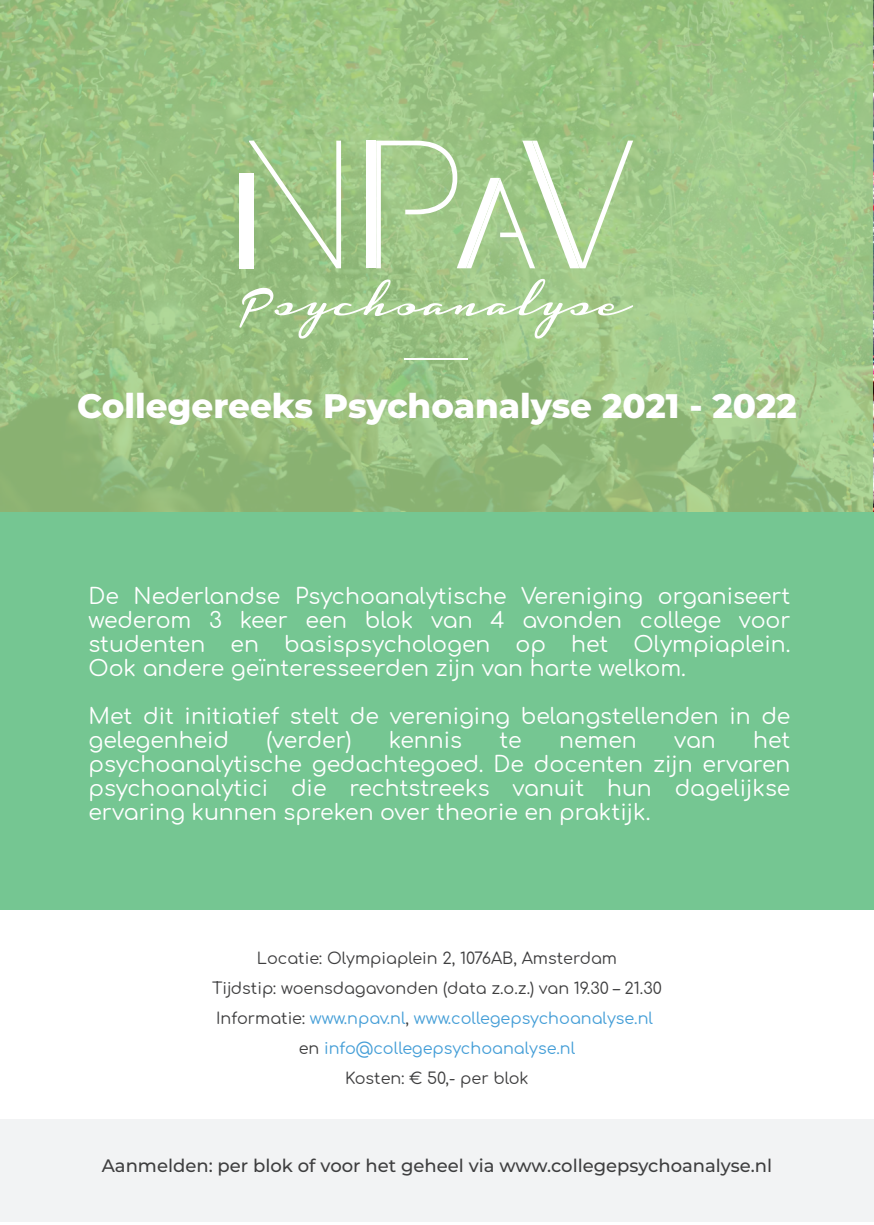
<style>
.page{position:relative;width:874px;height:1225px;background:#fff}
.page>*{position:absolute;margin:0;border:0;box-sizing:border-box;transform-origin:0 0}
.t1{font:800 34px "Montserrat";color:#fff}
.t2{font:22px/24px "Comfortaa";color:#fff;text-align:justify}
.t3{font:500 18px "Montserrat";color:#3e3e3f}
.t4{font:16px/30px "Comfortaa";color:#3e3e3f;text-align:center}
.s1{color:#449ed7}
</style>
<div class="page">
<svg style="left:0;top:0;width:872px;height:512px;background:#9ac282"></svg>
<svg style="left:249px;top:141px;width:92px;height:127px;background:#a4c88f"></svg>
<div style="left:249px;top:173px;width:5px;height:95px;background:#fff"></div>
<svg style="left:376px;top:141px;width:256px;height:127px;background:#b1d19d"></svg>
<div style="left:366px;top:141px;width:10px;height:127px;background:#fff"></div>
<div style="left:239px;top:173px;width:10px;height:95px;background:#fff"></div>
<svg style="left:239px;top:279px;width:394px;height:60px;background:#aacc94"></svg>
<hr style="left:404px;top:358px;width:64px;height:1px;background:#fff">
<div style="left:0;top:1119px;width:873px;height:103px;background:#f2f3f4"></div>
<div style="left:0;top:512px;width:873px;height:398px;background:#75c692"></div>
<h1 class="t1" style="left:77px;top:381px;width:720px">Collegereeks Psychoanalyse 2021 - 2022</h1>
<p class="t2" style="left:88px;top:581px;width:703px">De Nederlandse Psychoanalytische Vereniging organiseert wederom 3 keer een blok van 4 avonden college voor studenten en basispsychologen op het Olympiaplein.<br>Ook andere geïnteresseerden zijn van harte welkom.</p>
<p class="t2" style="left:88px;top:701px;width:703px">Met dit initiatief stelt de vereniging belangstellenden in de gelegenheid</p>
<p class="t2" style="left:266px;top:725px;width:86px">(verder)</p>
<p class="t2" style="left:389px;top:725px;width:74px">kennis</p>
<p class="t2" style="left:499px;top:725px;width:24px">te</p>
<p class="t2" style="left:559px;top:725px;width:79px">nemen</p>
<p class="t2" style="left:674px;top:725px;width:43px">van</p>
<p class="t2" style="left:88px;top:725px;width:703px;text-indent:664px">het psychoanalytische gedachtegoed. De docenten zijn ervaren psychoanalytici die rechtstreeks vanuit hun dagelijkse ervaring kunnen spreken over theorie en praktijk.</p>
<p class="t4" style="left:212px;top:941px;width:451px">Locatie: Olympiaplein 2, 1076AB, Amsterdam<br>Tijdstip: woensdagavonden (data z.o.z.) van 19.30 – 21.30<br>Informatie: <span class="s1">www.npav.nl</span>, <span class="s1">www.collegepsychoanalyse.nl </span>en <span class="s1">info@collegepsychoanalyse.nl<br></span>Kosten: € 50,- per blok</p>
<p class="t3" style="left:102px;top:1152px;width:671px">Aanmelden: per blok of voor het geheel via www.collegepsychoanalyse.nl</p>
</div>
